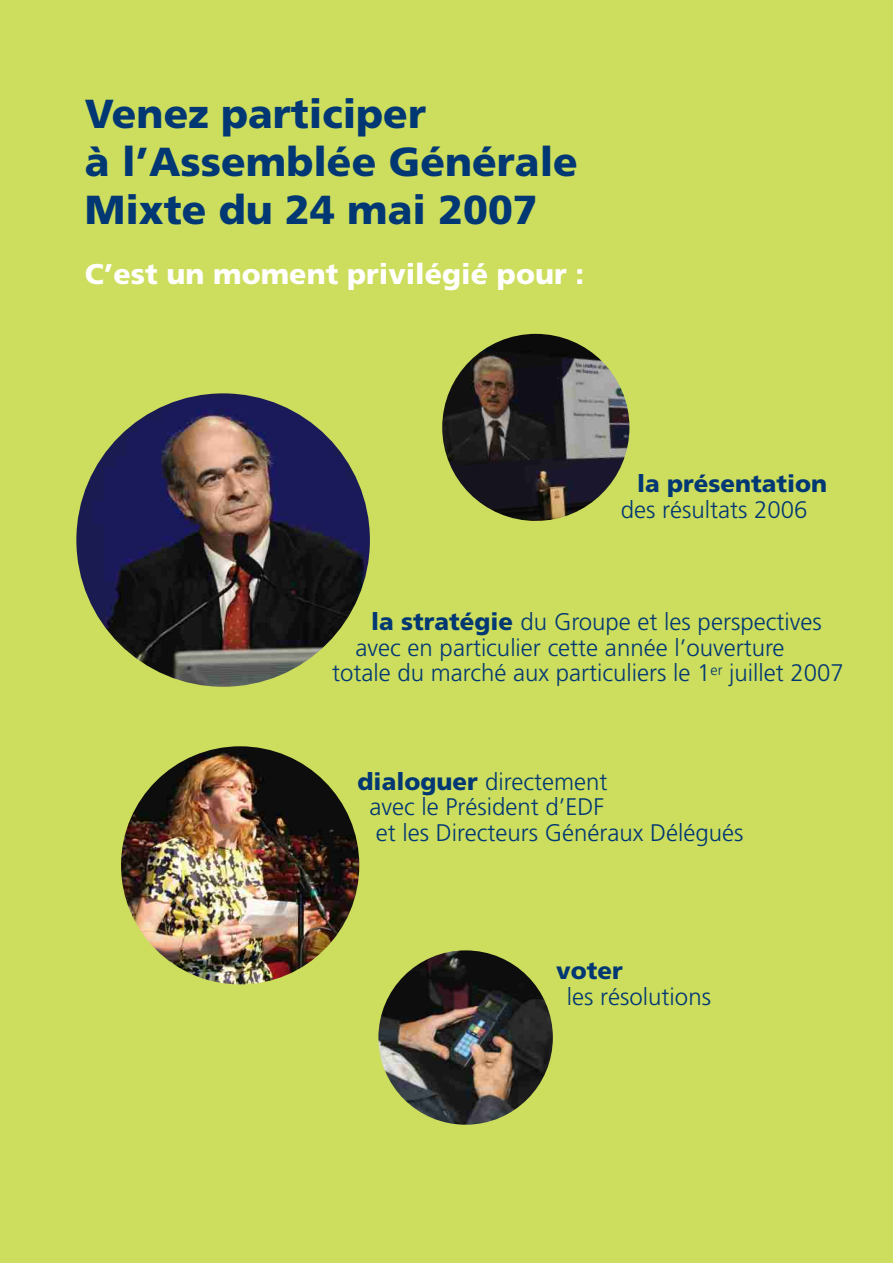
<style>
.page{position:relative;width:893px;height:1263px;background:#fff}
.page>*{position:absolute;margin:0;border:0;box-sizing:border-box;transform-origin:0 0}
.t1{font:900 40.5px/48px "Frutiger";color:#013874}
.t2{font:900 28.5px "Frutiger";color:#fff}
.t3{font:300 24px/25.5px "Frutiger";color:#013874}
.t4{font:900 24px "Frutiger";color:#013874}
.s1{font-weight:900}
</style>
<div class="page">
<div style="left:0;top:0;width:892px;height:1263px;background:#cddd5d"></div>
<img style="left:442px;top:334px;width:187px;height:187px;border-radius:50%">
<img style="left:76px;top:393px;width:294px;height:294px;border-radius:50%">
<img style="left:121px;top:746px;width:238px;height:238px;border-radius:50%">
<img style="left:378px;top:950px;width:175px;height:175px;border-radius:50%">
<h1 class="t1" style="left:85px;top:94px;width:494px">Venez participer<br>à l’Assemblée Générale<br>Mixte du 24 mai 2007</h1>
<p class="t2" style="left:85px;top:263px;width:501px">C’est un moment privilégié pour :</p>
<p class="t4" style="left:637px;top:474px;width:192px">la présentation</p>
<p class="t3" style="left:620px;top:498px;width:188px">des résultats 2006</p>
<p class="t3" style="left:371px;top:611px;width:452px"><span class="s1">la stratégie</span> du Groupe et les perspectives</p>
<p class="t3" style="left:355px;top:637px;width:430px">avec en particulier cette année l’ouverture</p>
<p class="t3" style="left:332px;top:662px;width:513px">totale du marché aux particuliers le 1<sup>er</sup> juillet 2007</p>
<p class="t3" style="left:369px;top:771px;width:375px;text-indent:-12px"><span class="s1">dialoguer</span> directement<br>avec le Président d’EDF<br>et les Directeurs Généraux Délégués</p>
<p class="t4" style="left:556px;top:961px;width:68px">voter</p>
<p class="t3" style="left:567px;top:985px;width:145px">les résolutions</p>
</div>
